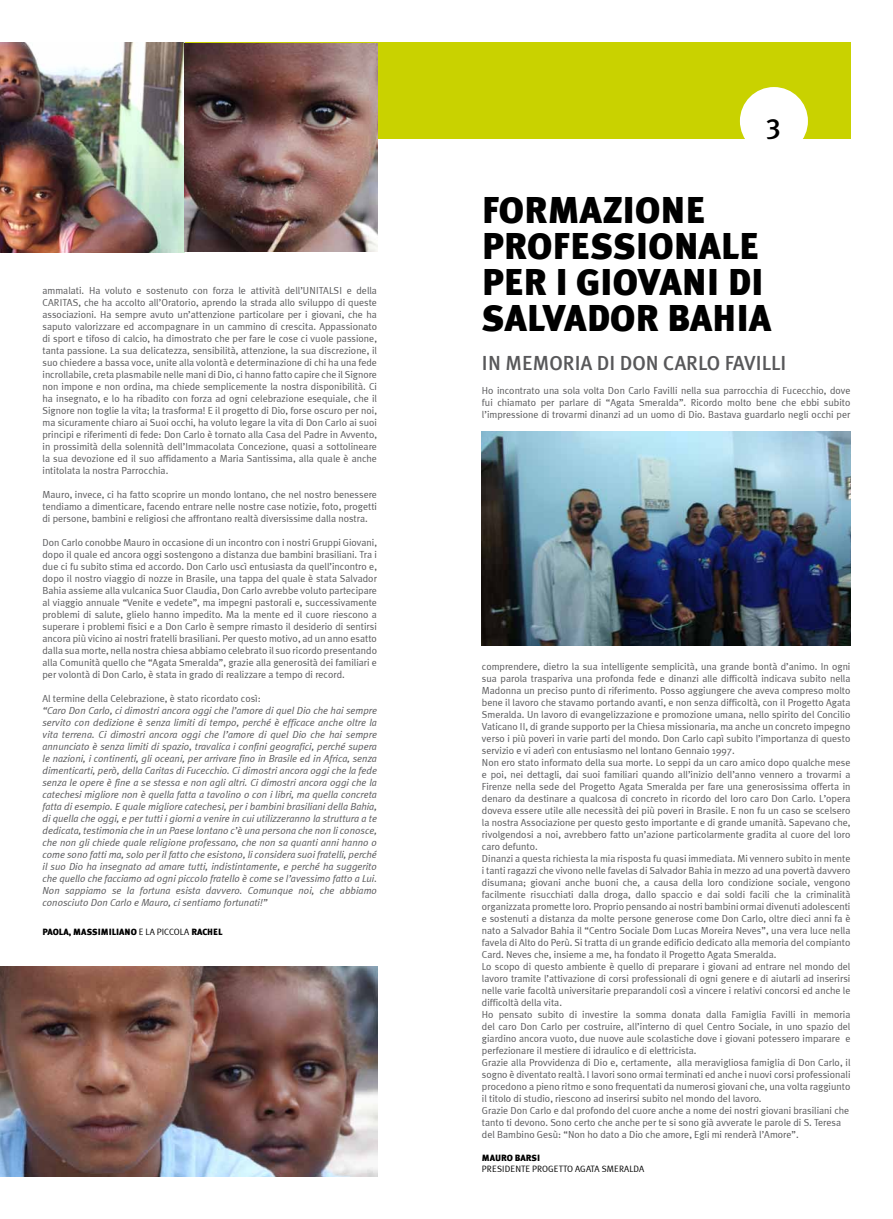
<style>
.page{position:relative;width:893px;height:1219px;background:#fff}
.page>*{position:absolute;margin:0;border:0;box-sizing:border-box;transform-origin:0 0}
.t1{font:900 37px/36px "Meta Plus";color:#000}
.t2{font:500 28px "Meta Plus";color:#000}
.t3{font:500 20px "Meta Plus";color:#58585a}
.t4{font:10px/12px "Meta Plus Normal";color:#58585a;text-align:justify}
.t5{font:italic 10px/12px "Meta Plus Normal";color:#58585a;text-align:justify}
.t6{font:900 9px "Meta Plus";color:#000}
.t7{font:9px "Meta Plus Normal";color:#000}
.s1{font-family:"Meta Plus Normal";font-weight:400}
</style>
<div class="page">
<div style="left:0;top:43px;width:850px;height:96px;background:#c9d200"></div>
<div style="left:740px;top:87px;width:68px;height:68px;background:#fff;border-radius:50%"></div>
<img style="left:0;top:43px;width:377px;height:209px">
<img style="left:0;top:967px;width:377px;height:209px">
<img style="left:482px;top:432px;width:368px;height:213px">
<p class="t4" style="left:43px;top:285px;width:336px">ammalati. Ha voluto e sostenuto con forza le attività dell’UNITALSI e della CARITAS, che ha accolto all’Oratorio, aprendo la strada allo sviluppo di queste associazioni. Ha sempre avuto un’attenzione particolare per i giovani, che ha saputo valorizzare ed accompagnare in un cammino di crescita. Appassionato di sport e tifoso di calcio, ha dimostrato che per fare le cose ci vuole passione, tanta passione. La sua delicatezza, sensibilità, attenzione, la sua discrezione, il suo chiedere a bassa voce, unite alla volontà e determinazione di chi ha una fede incrollabile, creta plasmabile nelle mani di Dio, ci hanno fatto capire che il Signore non impone e non ordina, ma chiede semplicemente la nostra disponibilità. Ci ha insegnato, e lo ha ribadito con forza ad ogni celebrazione esequiale, che il Signore non toglie la vita; la trasforma! E il progetto di Dio, forse oscuro per noi, ma sicuramente chiaro ai Suoi occhi, ha voluto legare la vita di Don Carlo ai suoi principi e riferimenti di fede: Don Carlo è tornato alla Casa del Padre in Avvento, in prossimità della solennità dell’Immacolata Concezione, quasi a sottolineare la sua devozione ed il suo affidamento a Maria Santissima, alla quale è anche intitolata la nostra Parrocchia.</p>
<p class="t4" style="left:43px;top:489px;width:336px">Mauro, invece, ci ha fatto scoprire un mondo lontano, che nel nostro benessere tendiamo a dimenticare, facendo entrare nelle nostre case notizie, foto, progetti di persone, bambini e religiosi che affrontano realtà diversissime dalla nostra.</p>
<p class="t4" style="left:43px;top:537px;width:336px">Don Carlo conobbe Mauro in occasione di un incontro con i nostri Gruppi Giovani, dopo il quale ed ancora oggi sostengono a distanza due bambini brasiliani. Tra i due ci fu subito stima ed accordo. Don Carlo uscì entusiasta da quell’incontro e, dopo il nostro viaggio di nozze in Brasile, una tappa del quale è stata Salvador Bahia assieme alla vulcanica Suor Claudia, Don Carlo avrebbe voluto partecipare al viaggio annuale “Venite e vedete”, ma impegni pastorali e, successivamente problemi di salute, glielo hanno impedito. Ma la mente ed il cuore riescono a superare i problemi fisici e a Don Carlo è sempre rimasto il desiderio di sentirsi ancora più vicino ai nostri fratelli brasiliani. Per questo motivo, ad un anno esatto dalla sua morte, nella nostra chiesa abbiamo celebrato il suo ricordo presentando alla Comunità quello che “Agata Smeralda”, grazie alla generosità dei familiari e per volontà di Don Carlo, è stata in grado di realizzare a tempo di record.</p>
<p class="t4" style="left:43px;top:693px;width:220px">Al termine della Celebrazione, è stato ricordato così:</p>
<p class="t5" style="left:43px;top:705px;width:336px">“Caro Don Carlo, ci dimostri ancora oggi che l’amore di quel Dio che hai sempre servito con dedizione è senza limiti di tempo, perché è efficace anche oltre la vita terrena. Ci dimostri ancora oggi che l’amore di quel Dio che hai sempre annunciato è senza limiti di spazio, travalica i confini geografici, perché supera le nazioni, i continenti, gli oceani, per arrivare fino in Brasile ed in Africa, senza dimenticarti, però, della Caritas di Fucecchio. Ci dimostri ancora oggi che la fede senza le opere è fine a se stessa e non agli altri. Ci dimostri ancora oggi che la catechesi migliore non è quella fatta a tavolino o con i libri, ma quella concreta fatta di esempio. E quale migliore catechesi, per i bambini brasiliani della Bahia, di quella che oggi, e per tutti i giorni a venire in cui utilizzeranno la struttura a te dedicata, testimonia che in un Paese lontano c’è una persona che non li conosce, che non gli chiede quale religione professano, che non sa quanti anni hanno o come sono fatti ma, solo per il fatto che esistono, li considera suoi fratelli, perché il suo Dio ha insegnato ad amare tutti, indistintamente, e perché ha suggerito che quello che facciamo ad ogni piccolo fratello è come se l’avessimo fatto a Lui.<br>Non sappiamo se la fortuna esista davvero. Comunque noi, che abbiamo conosciuto Don Carlo e Mauro, ci sentiamo fortunati!”</p>
<p class="t6" style="left:43px;top:926px;width:181px">PAOLA, MASSIMILIANO <span class="s1">E LA PICCOLA</span> RACHEL</p>
<h2 class="t2" style="left:767px;top:108px;width:16px">3</h2>
<h1 class="t1" style="left:482px;top:192px;width:291px">FORMAZIONE<br>PROFESSIONALE<br>PER I GIOVANI DI<br>SALVADOR BAHIA</h1>
<h3 class="t3" style="left:482px;top:351px;width:306px">IN MEMORIA DI DON CARLO FAVILLI</h3>
<p class="t4" style="left:482px;top:384px;width:370px">Ho incontrato una sola volta Don Carlo Favilli nella sua parrocchia di Fucecchio, dove fui chiamato per parlare di “Agata Smeralda”. Ricordo molto bene che ebbi subito l’impressione di trovarmi dinanzi ad un uomo di Dio. Bastava guardarlo negli occhi per</p>
<p class="t4" style="left:482px;top:660px;width:370px;text-align:left">comprendere, dietro la sua intelligente semplicità, una grande bontà d’animo. In ogni sua parola traspariva una profonda fede e dinanzi alle difficoltà indicava subito nella Madonna un preciso punto di riferimento. Posso aggiungere che aveva compreso molto bene il lavoro che stavamo portando avanti, e non senza difficoltà, con il Progetto Agata Smeralda. Un lavoro di evangelizzazione e promozione umana, nello spirito del Concilio Vaticano II, di grande supporto per la Chiesa missionaria, ma anche un concreto impegno verso i più poveri in varie parti del mondo. Don Carlo capì subito l’importanza di questo servizio e vi aderì con entusiasmo nel lontano Gennaio 1997.<br>Non ero stato informato della sua morte. Lo seppi da un caro amico dopo qualche mese e poi, nei dettagli, dai suoi familiari quando all’inizio dell’anno vennero a trovarmi a Firenze nella sede del Progetto Agata Smeralda per fare una generosissima offerta in denaro da destinare a qualcosa di concreto in ricordo del loro caro Don Carlo. L’opera doveva essere utile alle necessità dei più poveri in Brasile. E non fu un caso se scelsero la nostra Associazione per questo gesto importante e di grande umanità. Sapevano che, rivolgendosi a noi, avrebbero fatto un’azione particolarmente gradita al cuore del loro caro defunto.<br>Dinanzi a questa richiesta la mia risposta fu quasi immediata. Mi vennero subito in mente i tanti ragazzi che vivono nelle favelas di Salvador Bahia in mezzo ad una povertà davvero disumana; giovani anche buoni che, a causa della loro condizione sociale, vengono facilmente risucchiati dalla droga, dallo spaccio e dai soldi facili che la criminalità organizzata promette loro. Proprio pensando ai nostri bambini ormai divenuti adolescenti e sostenuti a distanza da molte persone generose come Don Carlo, oltre dieci anni fa è nato a Salvador Bahia il “Centro Sociale Dom Lucas Moreira Neves”, una vera luce nella favela di Alto do Perù. Si tratta di un grande edificio dedicato alla memoria del compianto Card. Neves che, insieme a me, ha fondato il Progetto Agata Smeralda.<br>Lo scopo di questo ambiente è quello di preparare i giovani ad entrare nel mondo del lavoro tramite l’attivazione di corsi professionali di ogni genere e di aiutarli ad inserirsi nelle varie facoltà universitarie preparandoli così a vincere i relativi concorsi ed anche le difficoltà della vita.<br>Ho pensato subito di investire la somma donata dalla Famiglia Favilli in memoria del caro Don Carlo per costruire, all’interno di quel Centro Sociale, in uno spazio del giardino ancora vuoto, due nuove aule scolastiche dove i giovani potessero imparare e perfezionare il mestiere di idraulico e di elettricista.<br>Grazie alla Provvidenza di Dio e, certamente, alla meravigliosa famiglia di Don Carlo, il sogno è diventato realtà. I lavori sono ormai terminati ed anche i nuovi corsi professionali procedono a pieno ritmo e sono frequentati da numerosi giovani che, una volta raggiunto il titolo di studio, riescono ad inserirsi subito nel mondo del lavoro.<br>Grazie Don Carlo e dal profondo del cuore anche a nome dei nostri giovani brasiliani che tanto ti devono. Sono certo che anche per te si sono già avverate le parole di S. Teresa del Bambino Gesù: “Non ho dato a Dio che amore, Egli mi renderà l’Amore”.</p>
<p class="t6" style="left:482px;top:1152px;width:60px">MAURO BARSI</p>
<p class="t7" style="left:482px;top:1163px;width:164px">PRESIDENTE PROGETTO AGATA SMERALDA</p>
</div>
